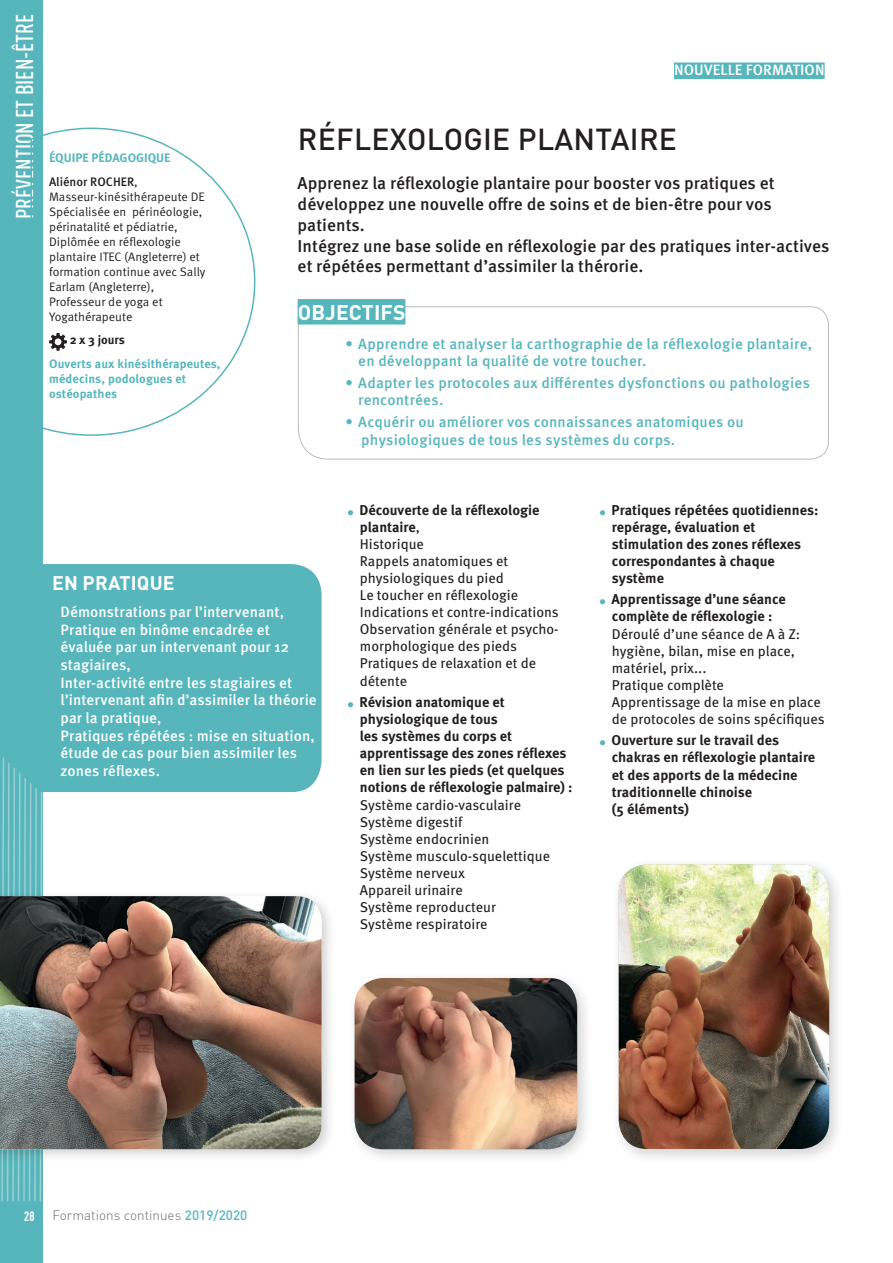
<style>
.page{position:relative;width:893px;height:1263px;background:#fff}
.page>*{position:absolute;margin:0;border:0;box-sizing:border-box;transform-origin:0 0}
.t1{font:500 30px "DIN Pro";letter-spacing:.01em;color:#231f20}
.t2{font:24px "DIN Cond Medium Alternate";color:#fff}
.t3{font:700 21px "DIN Pro";letter-spacing:.01em;color:#fff}
.t4{font:700 19.5px "DIN Pro";letter-spacing:.01em;color:#fff}
.t5{font:500 17.25px/20.7px "Meta Pro";color:#231f20}
.t6{font:500 15px/17.7px "Meta Pro";letter-spacing:.005em;color:#fff}
.t7{font:500 15px/17.1px "Meta Pro";letter-spacing:.015em;color:#57b6bc}
.t8{font:14.25px/17.1px "Meta Pro";color:#231f20}
.t9{font:700 14.25px/17.1px "Meta Pro";color:#231f20}
.t10{font:300 13.5px "DIN Pro";color:#6c6d70}
.t11{font:700 13.5px "DIN Condensed";color:#fff}
.t12{font:12.3px/15px "Meta Pro";color:#231f20}
.t13{font:700 12.3px/15px "Meta Pro";letter-spacing:.01em;color:#57b6bc}
.t14{font:700 12.3px "Meta Pro";letter-spacing:-.005em;color:#231f20}
.s1{font-weight:500;color:#231f20}
.s2{font-weight:400;color:#231f20}
.s3{font-family:"DIN Pro";font-size:15.75px;color:#57b6bc}
.s4{font-weight:700}
.s5{font-family:"DIN Pro";font-weight:400;font-size:15.75px;color:#57b6bc}
.s6{font-weight:500;color:#57b6bc}
</style>
<div class="page">
<div style="left:0;top:0;width:43px;height:1263px;background:#57b6bc"></div>
<svg style="left:1px;top:792px;width:42px;height:410px"></svg>
<svg style="left:43px;top:127px;width:213px;height:309px"></svg>
<svg style="left:49px;top:333px;width:18px;height:18px"></svg>
<div style="left:0;top:890px;width:335px;height:273px;background:#231f20;opacity:.2"></div>
<img style="left:0;top:896px;width:322px;height:253px">
<div style="left:347px;top:970px;width:246px;height:195px;background:#231f20;opacity:.2"></div>
<img style="left:355px;top:978px;width:222px;height:171px">
<svg style="left:298px;top:306px;width:531px;height:154px"></svg>
<div style="left:298px;top:299px;width:107px;height:26px;background:#57b6bc"></div>
<div style="left:2px;top:564px;width:320px;height:228px;background:#57b6bc"></div>
<div style="left:611px;top:857px;width:234px;height:308px;background:#231f20;opacity:.2"></div>
<img style="left:619px;top:864px;width:210px;height:285px">
<div style="left:674px;top:63px;width:151px;height:16px;background:#57b6bc"></div>
<h2 class="t2" style="left:10px;top:219px;width:207px;rotate:-90deg">PRÉVENTION ET BIEN-ÊTRE</h2>
<p class="t13" style="left:49px;top:147px;width:123px;line-height:23.5px">ÉQUIPE PÉDAGOGIQUE<br><span class="s1">Aliénor ROCHER</span><span class="s2">,</span></p>
<p class="t12" style="left:49px;top:189px;width:158px">Masseur-kinésithérapeute DE<br>Spécialisée en périnéologie, périnatalité et pédiatrie,<br>Diplômée en réflexologie plantaire ITEC (Angleterre) et formation continue avec Sally<br>Earlam (Angleterre),<br>Professeur de yoga et<br>Yogathérapeute</p>
<p class="t14" style="left:70px;top:332px;width:57px">2 x 3 jours</p>
<p class="t13" style="left:49px;top:356px;width:173px">Ouverts aux kinésithérapeutes, médecins, podologues et ostéopathes</p>
<p class="t6" style="left:674px;top:62px;width:152px">NOUVELLE FORMATION</p>
<h1 class="t1" style="left:298px;top:119px;width:381px">RÉFLEXOLOGIE PLANTAIRE</h1>
<p class="t5" style="left:298px;top:174px;width:533px">Apprenez la réflexologie plantaire pour booster vos pratiques et développez une nouvelle offre de soins et de bien-être pour vos patients.<br>Intégrez une base solide en réflexologie par des pratiques inter-actives et répétées permettant d’assimiler la thérorie.</p>
<h3 class="t3" style="left:298px;top:298px;width:109px">OBJECTIFS</h3>
<p class="t7" style="left:358px;top:335px;width:455px;text-indent:-13px">• Apprendre et analyser la carthographie de la réflexologie plantaire, en développant la qualité de votre toucher.</p>
<p class="t7" style="left:358px;top:375px;width:453px;text-indent:-13px">• Adapter les protocoles aux différentes dysfonctions ou pathologies rencontrées.</p>
<p class="t7" style="left:361px;top:414px;width:384px;text-indent:-16px">• Acquérir ou améliorer vos connaissances anatomiques ou physiologiques de tous les systèmes du corps.</p>
<h3 class="t4" style="left:52px;top:569px;width:124px">EN PRATIQUE</h3>
<p class="t6" style="left:60px;top:603px;width:258px">Démonstrations par l’intervenant,<br>Pratique en binôme encadrée et évaluée par un intervenant pour 12 stagiaires,<br>Inter-activité entre les stagiaires et l’intervenant afin d’assimiler la théorie par la pratique,<br>Pratiques répétées : mise en situation, étude de cas pour bien assimiler les zones réflexes.</p>
<p class="t8" style="left:360px;top:501px;width:200px;text-indent:-13px"><span class="s3">•</span> <span class="s4">Découverte de la réflexologie plantaire</span>,<br>Historique<br>Rappels anatomiques et physiologiques du pied<br>Le toucher en réflexologie<br>Indications et contre-indications<br>Observation générale et psycho&shy;morphologique des pieds<br>Pratiques de relaxation et de détente</p>
<p class="t9" style="left:360px;top:694px;width:214px;text-indent:-13px"><span class="s5">•</span> Révision anatomique et physiologique de tous<br>les systèmes du corps et apprentissage des zones réflexes en lien sur les pieds (et quelques notions de réflexologie palmaire) :</p>
<p class="t8" style="left:360px;top:796px;width:192px">Système cardio-vasculaire<br>Système digestif<br>Système endocrinien<br>Système musculo-squelettique<br>Système nerveux<br>Appareil urinaire<br>Système reproducteur<br>Système respiratoire</p>
<p class="t9" style="left:612px;top:501px;width:208px;text-indent:-13px"><span class="s5">•</span> Pratiques répétées quotidiennes: repérage, évaluation et stimulation des zones réflexes correspondantes à chaque système</p>
<p class="t9" style="left:598px;top:591px;width:189px;text-align:center"><span class="s5">•</span> Apprentissage d’une séance complète de réflexologie :</p>
<p class="t8" style="left:612px;top:625px;width:214px">Déroulé d’une séance de A à Z: hygiène, bilan, mise en place, matériel, prix...<br>Pratique complète<br>Apprentissage de la mise en place de protocoles de soins spécifiques</p>
<p class="t9" style="left:612px;top:732px;width:205px;text-indent:-13px"><span class="s5">•</span> Ouverture sur le travail des chakras en réflexologie plantaire et des apports de la médecine traditionnelle chinoise<br>(5 éléments)</p>
<p class="t11" style="left:24px;top:1207px;width:12px">28</p>
<p class="t10" style="left:52px;top:1206px;width:197px">Formations continues <span class="s6">2019/2020</span></p>
</div>
